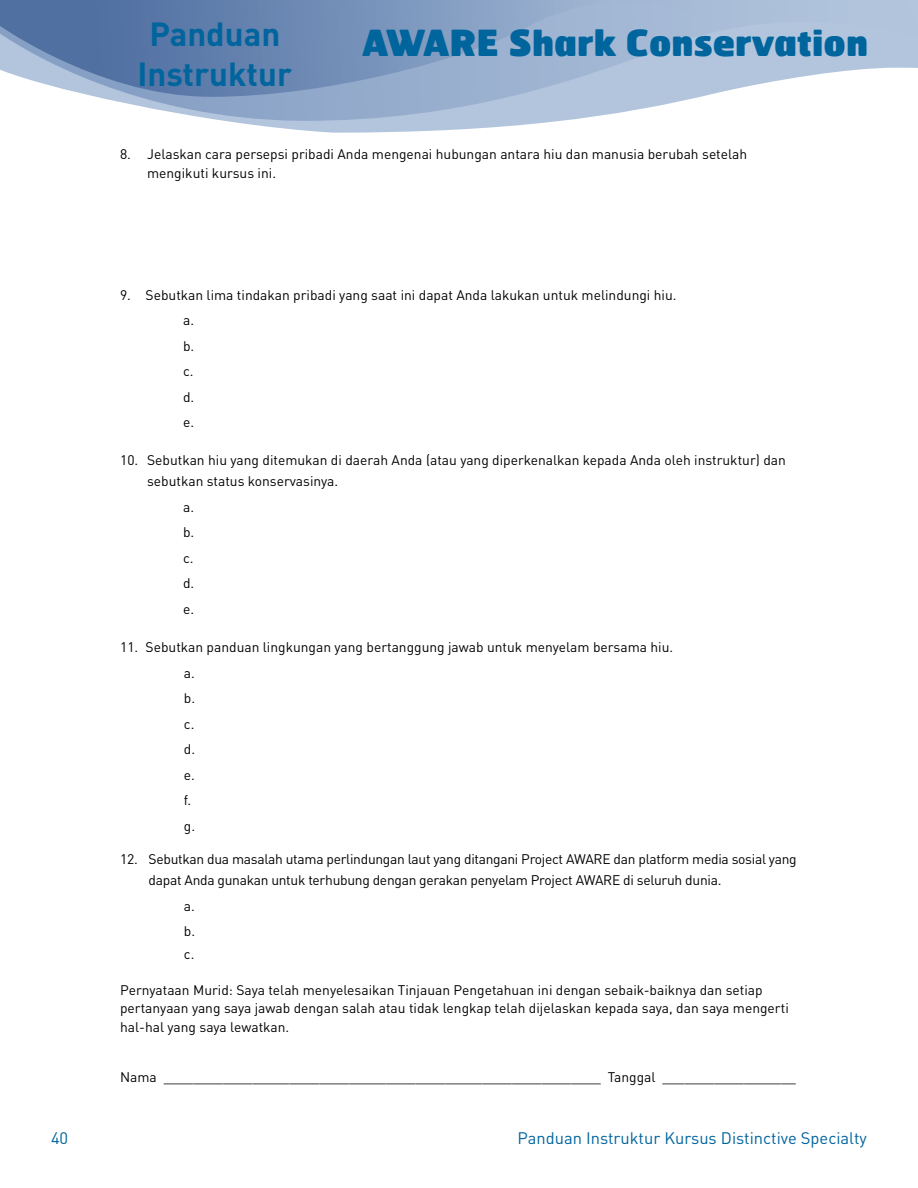
<style>
.page{position:relative;width:918px;height:1188px;background:#fff}
.page>*{position:absolute;margin:0;border:0;box-sizing:border-box;transform-origin:0 0}
.t1{font:900 36px "Hermes FB";color:#00649d}
.t2{font:700 33px "DINOT";color:#00649d}
.t3{font:16.5px "DINOT";color:#00649d}
.t4{font:13.8px/25.5px "DINOT";color:#000}
.t5{font:13.8px/21px "DINOT";letter-spacing:-.02em;color:#000}
</style>
<div class="page">
<svg style="left:240px;top:123px;width:300px;height:10px;fill:#b2c5dd"></svg>
<svg style="left:98px;top:0;width:820px;height:123px;fill:#b2c5dd"></svg>
<svg style="left:0;top:0;width:710px;height:97px;background:#839cc0"></svg>
<p class="t3" style="left:51px;top:1127px;width:19px">40</p>
<h2 class="t2" style="left:149px;top:13px;width:132px">Panduan</h2>
<h1 class="t1" style="left:362px;top:18px;width:508px">AWARE Shark Conservation</h1>
<h2 class="t2" style="left:137px;top:53px;width:156px">Instruktur</h2>
<p class="t4" style="left:147px;top:145px;width:602px;line-height:18.8px;text-indent:-27px">8. Jelaskan cara persepsi pribadi Anda mengenai hubungan antara hiu dan manusia berubah setelah mengikuti kursus ini.</p>
<p class="t4" style="left:183px;top:282px;width:495px;text-indent:-63px">9. Sebutkan lima tindakan pribadi yang saat ini dapat Anda lakukan untuk melindungi hiu. a.<br>b.<br>c.<br>d.<br>e.</p>
<p class="t4" style="left:147px;top:449px;width:640px;line-height:21px;text-indent:-27px">10. Sebutkan hiu yang ditemukan di daerah Anda (atau yang diperkenalkan kepada Anda oleh instruktur) dan sebutkan status konservasinya.</p>
<p class="t4" style="left:183px;top:494px;width:13px;text-align:justify">a. b. c. d. e.</p>
<p class="t4" style="left:184px;top:634px;width:491px;text-indent:-64px">11. Sebutkan panduan lingkungan yang bertanggung jawab untuk menyelam bersama hiu. a.<br>b.<br>c.<br>d.<br>e.<br>f.<br>g.</p>
<p class="t5" style="left:149px;top:849px;width:650px;text-indent:-28px">12. Sebutkan dua masalah utama perlindungan laut yang ditangani Project AWARE dan platform media sosial yang dapat Anda gunakan untuk terhubung dengan gerakan penyelam Project AWARE di seluruh dunia.</p>
<p class="t4" style="left:184px;top:893px;width:13px">a. b.</p>
<p class="t4" style="left:184px;top:941px;width:12px">c.</p>
<p class="t4" style="left:120px;top:980px;width:670px;line-height:18.8px">Pernyataan Murid: Saya telah menyelesaikan Tinjauan Pengetahuan ini dengan sebaik-baiknya dan setiap pertanyaan yang saya jawab dengan salah atau tidak lengkap telah dijelaskan kepada saya, dan saya mengerti hal-hal yang saya lewatkan.</p>
<p class="t4" style="left:120px;top:1064px;width:677px">Nama ___________________________________________________________ Tanggal __________________</p>
<p class="t3" style="left:518px;top:1127px;width:351px">Panduan Instruktur Kursus Distinctive Specialty</p>
</div>
